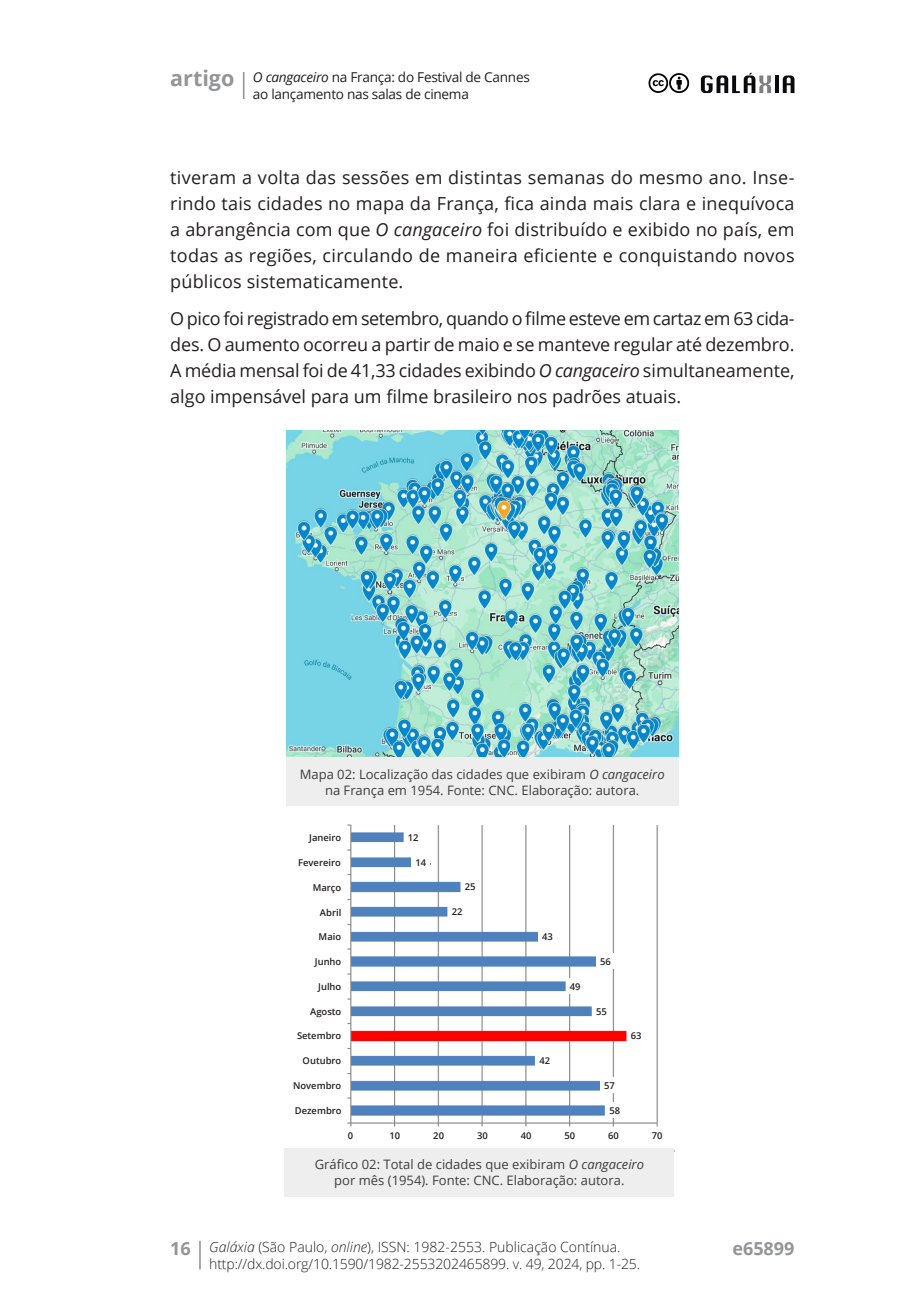
<style>
.page{position:relative;width:908px;height:1304px;background:#fff}
.page>*{position:absolute;margin:0;border:0;box-sizing:border-box;transform-origin:0 0}
.t1{font:700 21.6px "Open Sans";color:#939598}
.Mancha_de_texto{font:18px/26px "Open Sans";letter-spacing:.005em;color:#231f20;text-align:justify}
.t2{font:700 18px "Open Sans";color:#939598}
.t3{font:300 14px "Open Sans";letter-spacing:-.01em;color:#231f20}
.t4{font:13.6px/17px "Open Sans";letter-spacing:-.02em;color:#231f20}
._0_enviado_RECEBIDO{font:13px/16px "Open Sans";color:#3e3e3f;text-align:center}
.Mancha_de_texto-2{font:600 9.4px "Open Sans";color:#231f20}
.s1{font-style:italic}
</style>
<div class="page">
<hr style="left:199px;top:1241px;width:2px;height:28px;background:#939598">
<svg style="left:243px;top:72px;width:1px;height:27px"></svg>
<svg style="left:775px;top:76px;width:3px;height:17px"></svg>
<svg style="left:782px;top:76px;width:12px;height:17px"></svg>
<svg style="left:648px;top:72px;width:122px;height:22px"></svg>
<img style="left:286px;top:431px;width:392px;height:326px">
<div style="left:286px;top:757px;width:392px;height:49px;background:#eeeeef"></div>
<img style="left:315px;top:824px;width:343px;height:303px">
<div style="left:305px;top:830px;width:40px;height:15px;background:#fff"></div>
<div style="left:294px;top:855px;width:51px;height:15px;background:#fff"></div>
<div style="left:308px;top:880px;width:37px;height:15px;background:#fff"></div>
<div style="left:316px;top:904px;width:29px;height:15px;background:#fff"></div>
<div style="left:314px;top:929px;width:31px;height:15px;background:#fff"></div>
<div style="left:311px;top:954px;width:34px;height:15px;background:#fff"></div>
<div style="left:314px;top:979px;width:31px;height:15px;background:#fff"></div>
<div style="left:306px;top:1003px;width:39px;height:15px;background:#fff"></div>
<div style="left:293px;top:1028px;width:52px;height:15px;background:#fff"></div>
<div style="left:298px;top:1053px;width:47px;height:15px;background:#fff"></div>
<div style="left:289px;top:1078px;width:56px;height:15px;background:#fff"></div>
<div style="left:291px;top:1102px;width:54px;height:16px;background:#fff"></div>
<div style="left:403px;top:830px;width:19px;height:15px;background:#fff"></div>
<div style="left:411px;top:855px;width:19px;height:15px;background:#fff"></div>
<div style="left:460px;top:879px;width:19px;height:15px;background:#fff"></div>
<div style="left:447px;top:904px;width:19px;height:15px;background:#fff"></div>
<div style="left:538px;top:928px;width:18px;height:16px;background:#fff"></div>
<div style="left:596px;top:954px;width:18px;height:15px;background:#fff"></div>
<div style="left:565px;top:979px;width:19px;height:15px;background:#fff"></div>
<div style="left:592px;top:1003px;width:18px;height:15px;background:#fff"></div>
<div style="left:626px;top:1028px;width:19px;height:15px;background:#fff"></div>
<div style="left:605px;top:1102px;width:19px;height:16px;background:#fff"></div>
<div style="left:600px;top:1078px;width:18px;height:15px;background:#fff"></div>
<div style="left:535px;top:1053px;width:19px;height:15px;background:#fff"></div>
<div style="left:284px;top:1148px;width:390px;height:49px;background:#eeeeef"></div>
<p class="t1" style="left:170px;top:63px;width:66px">artigo</p>
<p class="t4" style="left:253px;top:68px;width:278px"><span class="s1">O cangaceiro</span> na França: do Festival de Cannes ao lançamento nas salas de cinema</p>
<p class="Mancha_de_texto" style="left:170px;top:164px;width:625px">tiveram a volta das sessões em distintas semanas do mesmo ano. Inse&shy;rindo tais cidades no mapa da França, fica ainda mais clara e inequívoca a abrangência com que <span class="s1">O cangaceiro</span> foi distribuído e exibido no país, em todas as regiões, circulando de maneira eficiente e conquistando novos públicos sistematicamente.</p>
<p class="Mancha_de_texto" style="left:170px;top:305px;width:625px">O pico foi registrado em setembro, quando o filme esteve em cartaz em 63 cida&shy;des. O aumento ocorreu a partir de maio e se manteve regular até dezembro.<br>A média mensal foi de 41,33 cidades exibindo <span class="s1">O cangaceiro</span> simultaneamente, algo impensável para um filme brasileiro nos padrões atuais.</p>
<p class="_0_enviado_RECEBIDO" style="left:299px;top:766px;width:366px">Mapa 02: Localização das cidades que exibiram <span class="s1">O cangaceiro </span>na França em 1954. Fonte: CNC. Elaboração: autora.</p>
<p class="Mancha_de_texto-2" style="left:309px;top:831px;width:34px">Janeiro</p>
<p class="Mancha_de_texto-2" style="left:298px;top:856px;width:44px">Fevereiro</p>
<p class="Mancha_de_texto-2" style="left:312px;top:881px;width:30px">Março</p>
<p class="Mancha_de_texto-2" style="left:320px;top:906px;width:23px">Abril</p>
<p class="Mancha_de_texto-2" style="left:318px;top:930px;width:24px">Maio</p>
<p class="Mancha_de_texto-2" style="left:315px;top:955px;width:28px">Junho</p>
<p class="Mancha_de_texto-2" style="left:318px;top:980px;width:25px">Julho</p>
<p class="Mancha_de_texto-2" style="left:310px;top:1005px;width:33px">Agosto</p>
<p class="Mancha_de_texto-2" style="left:297px;top:1029px;width:46px">Setembro</p>
<p class="Mancha_de_texto-2" style="left:302px;top:1054px;width:40px">Outubro</p>
<p class="Mancha_de_texto-2" style="left:293px;top:1079px;width:50px">Novembro</p>
<p class="Mancha_de_texto-2" style="left:294px;top:1104px;width:48px">Dezembro</p>
<p class="Mancha_de_texto-2" style="left:407px;top:831px;width:12px">12</p>
<p class="Mancha_de_texto-2" style="left:415px;top:856px;width:12px">14</p>
<p class="Mancha_de_texto-2" style="left:464px;top:880px;width:12px">25</p>
<p class="Mancha_de_texto-2" style="left:451px;top:905px;width:12px">22</p>
<p class="Mancha_de_texto-2" style="left:542px;top:930px;width:12px">43</p>
<p class="Mancha_de_texto-2" style="left:600px;top:955px;width:12px">56</p>
<p class="Mancha_de_texto-2" style="left:569px;top:980px;width:12px">49</p>
<p class="Mancha_de_texto-2" style="left:596px;top:1005px;width:12px">55</p>
<p class="Mancha_de_texto-2" style="left:630px;top:1029px;width:12px">63</p>
<p class="Mancha_de_texto-2" style="left:539px;top:1054px;width:12px">42</p>
<p class="Mancha_de_texto-2" style="left:603px;top:1079px;width:12px">57</p>
<p class="Mancha_de_texto-2" style="left:609px;top:1104px;width:12px">58</p>
<p class="Mancha_de_texto-2" style="left:347px;top:1129px;width:7px">0</p>
<p class="Mancha_de_texto-2" style="left:389px;top:1129px;width:12px">10</p>
<p class="Mancha_de_texto-2" style="left:433px;top:1129px;width:12px">20</p>
<p class="Mancha_de_texto-2" style="left:477px;top:1129px;width:12px">30</p>
<p class="Mancha_de_texto-2" style="left:520px;top:1129px;width:12px">40</p>
<p class="Mancha_de_texto-2" style="left:564px;top:1129px;width:12px">50</p>
<p class="Mancha_de_texto-2" style="left:607px;top:1129px;width:12px">60</p>
<p class="Mancha_de_texto-2" style="left:651px;top:1129px;width:12px">70</p>
<p class="_0_enviado_RECEBIDO" style="left:314px;top:1156px;width:331px">Gráfico 02: Total de cidades que exibiram <span class="s1">O cangaceiro </span>por mês (1954). Fonte: CNC. Elaboração: autora.</p>
<p class="t2" style="left:170px;top:1236px;width:22px">16</p>
<p class="t3" style="left:209px;top:1237px;width:412px"><span class="s1">Galáxia</span> (São Paulo, <span class="s1">online</span>), ISSN: 1982-2553. Publicação Contínua.</p>
<p class="t2" style="left:732px;top:1236px;width:64px">e65899</p>
<p class="t3" style="left:209px;top:1254px;width:432px">http://dx.doi.org/10.1590/1982-2553202465899. v. 49, 2024, pp. 1-25.</p>
</div>
